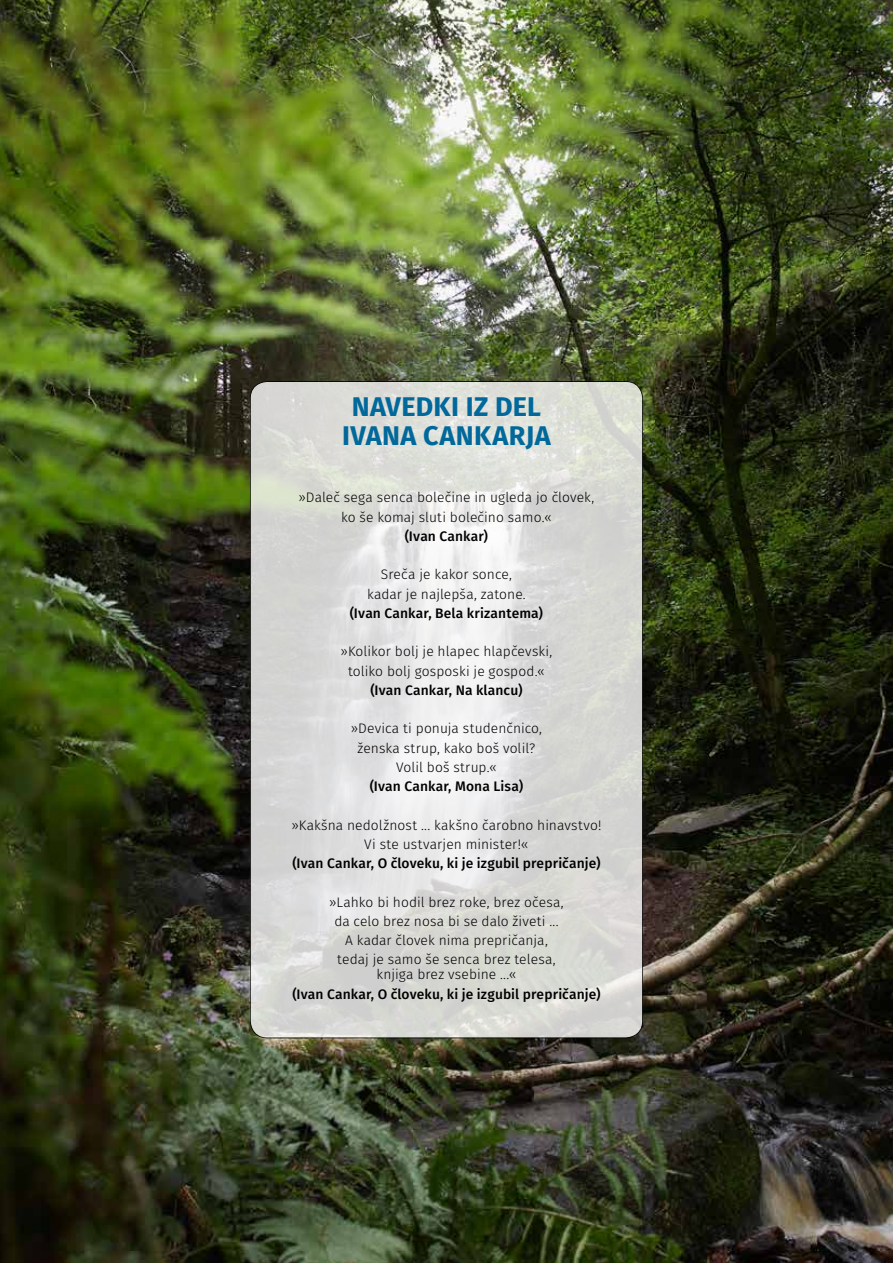
<style>
.page{position:relative;width:893px;height:1263px;background:#fff}
.page>*{position:absolute;margin:0;border:0;box-sizing:border-box;transform-origin:0 0}
.t1{font:700 27px/28.5px "Fira Sans";letter-spacing:.015em;color:#00689a;text-align:center}
.t2{font:300 13.8px/19.2px "Fira Sans";letter-spacing:.005em;color:#000;text-align:center}
.t3{font:500 13.8px "Fira Sans";letter-spacing:.01em;color:#000}
</style>
<div class="page">
<img style="left:0;top:0;width:893px;height:1263px">
<hr style="left:260px;top:1232px;width:596px;height:1px;background:#000">
<svg style="left:250px;top:381px;width:393px;height:657px;background:#dbdbd9"></svg>
<h1 class="t1" style="left:342px;top:392px;width:210px">NAVEDKI IZ DEL<br>IVANA CANKARJA</h1>
<p class="t2" style="left:298px;top:488px;width:297px">»Daleč sega senca bolečine in ugleda jo človek, ko še komaj sluti bolečino samo.«</p>
<p class="t3" style="left:405px;top:526px;width:85px">(Ivan Cankar)</p>
<p class="t2" style="left:367px;top:565px;width:160px">Sreča je kakor sonce, kadar je najlepša, zatone.</p>
<p class="t3" style="left:350px;top:603px;width:195px">(Ivan Cankar, Bela krizantema)</p>
<p class="t2" style="left:341px;top:642px;width:213px">»Kolikor bolj je hlapec hlapčevski, toliko bolj gosposki je gospod.«</p>
<p class="t3" style="left:370px;top:680px;width:154px">(Ivan Cankar, Na klancu)</p>
<p class="t2" style="left:351px;top:719px;width:193px">»Devica ti ponuja studenčnico, ženska strup, kako boš volil?<br>Volil boš strup.«</p>
<p class="t3" style="left:370px;top:777px;width:155px">(Ivan Cankar, Mona Lisa)</p>
<p class="t2" style="left:291px;top:815px;width:312px">»Kakšna nedolžnost ... kakšno čarobno hinavstvo!<br>Vi ste ustvarjen minister!«</p>
<p class="t3" style="left:292px;top:854px;width:310px">(Ivan Cankar, O človeku, ki je izgubil prepričanje)</p>
<p class="t2" style="left:329px;top:892px;width:236px">»Lahko bi hodil brez roke, brez očesa, da celo brez nosa bi se dalo živeti ...<br>A kadar človek nima prepričanja, tedaj je samo še senca brez telesa,</p>
<p class="t2" style="left:376px;top:965px;width:142px">knjiga brez vsebine ...«</p>
<p class="t3" style="left:292px;top:984px;width:310px">(Ivan Cankar, O človeku, ki je izgubil prepričanje)</p>
</div>
